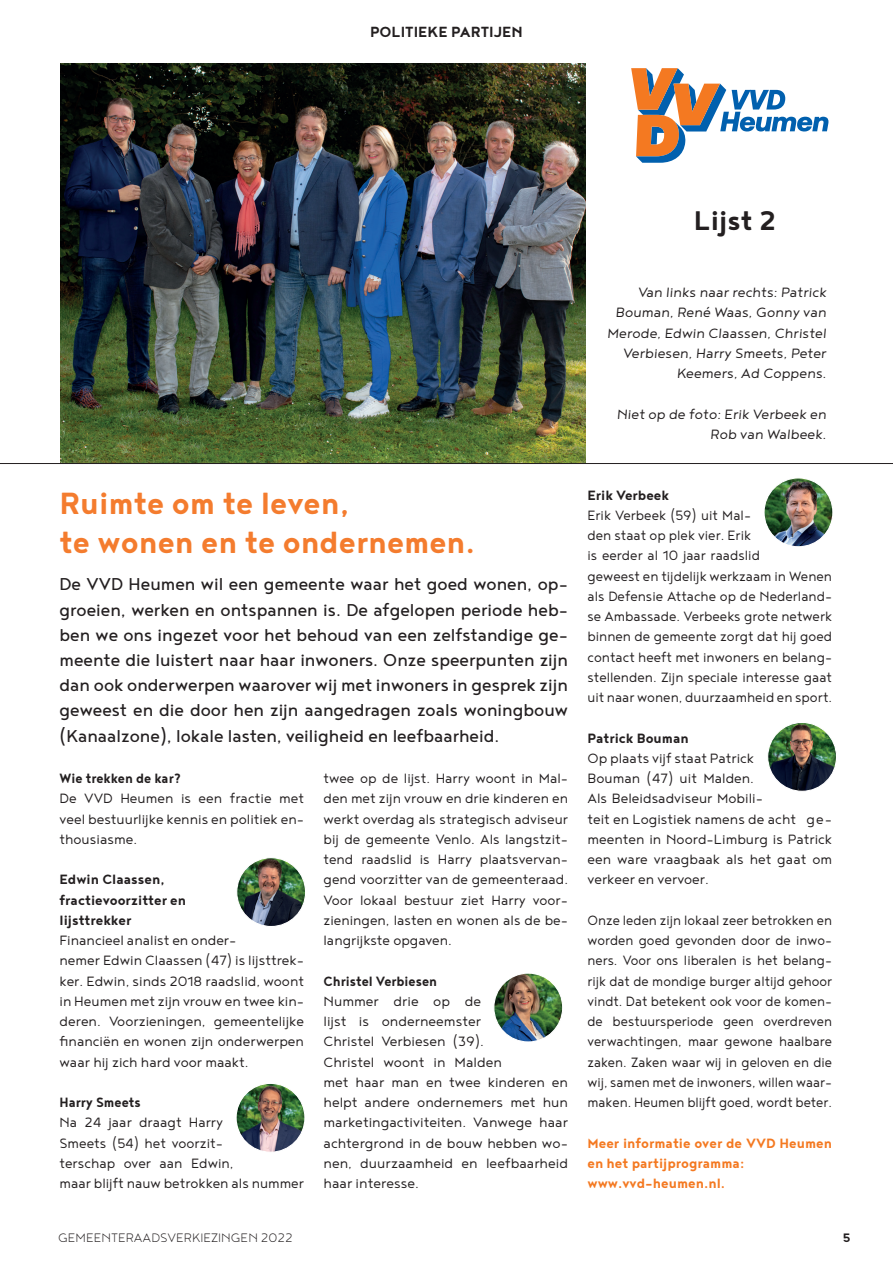
<style>
.page{position:relative;width:893px;height:1263px;background:#fff}
.page>*{position:absolute;margin:0;border:0;box-sizing:border-box;transform-origin:0 0}
.t1{font:700 37.5px/39px "Noyh";color:#f47c2e}
.t2{font:700 33px "Noyh";color:#231f20}
.t3{font:21px/25.2px "Noyh";color:#231f20;text-align:justify}
.t4{font:700 18px "Noyh";color:#231f20}
.t5{font:300 16.5px/20.2px "Noyh";color:#231f20}
.t6{font:300 16.5px/20.2px "Noyh";color:#231f20;text-align:justify;scale:.95 1}
.t7{font:700 16.5px/20.2px "Noyh";color:#231f20}
.t8{font:700 16.5px/20.2px "Noyh";color:#f47921}
.t9{font:700 16.5px "Noyh";color:#231f20;scale:.95 1}
.t10{font:200 15px "Noyh";color:#231f20}
.t11{font:700 15px "Noyh";color:#231f20}
</style>
<div class="page">
<img style="left:61px;top:64px;width:524px;height:399px">
<hr style="left:0;top:463px;width:893px;height:1px;background:#231f20">
<svg style="left:631px;top:68px;width:197px;height:95px"></svg>
<img style="left:494px;top:973px;width:69px;height:69px;border-radius:34px">
<div style="left:493px;top:972px;width:70px;height:70px;border:1px solid #fff;border-radius:50%"></div>
<img style="left:237px;top:858px;width:69px;height:68px;border-radius:34px">
<div style="left:236px;top:857px;width:70px;height:70px;border:1px solid #fff;border-radius:50%"></div>
<img style="left:764px;top:478px;width:69px;height:69px;border-radius:34px">
<div style="left:763px;top:477px;width:70px;height:70px;border:1px solid #fff;border-radius:50%"></div>
<img style="left:236px;top:1083px;width:69px;height:69px;border-radius:34px">
<div style="left:235px;top:1083px;width:70px;height:70px;border:1px solid #fff;border-radius:50%"></div>
<img style="left:768px;top:722px;width:68px;height:69px;border-radius:34px">
<div style="left:767px;top:722px;width:70px;height:70px;border:1px solid #fff;border-radius:50%"></div>
<p class="t4" style="left:370px;top:21px;width:154px">POLITIEKE PARTIJEN</p>
<h2 class="t2" style="left:694px;top:202px;width:84px">Lijst 2</h2>
<p class="t5" style="left:607px;top:282px;width:222px;text-align:right">Van links naar rechts: Patrick<br>Bouman, René Waas, Gonny van<br>Merode, Edwin Claassen, Christel<br>Verbiesen, Harry Smeets, Peter<br>Keemers, Ad Coppens.</p>
<p class="t5" style="left:617px;top:403px;width:213px;text-align:right">Niet op de foto: Erik Verbeek en<br>Rob van Walbeek.</p>
<h1 class="t1" style="left:60px;top:482px;width:417px">Ruimte om te leven,<br>te wonen en te ondernemen.</h1>
<p class="t3" style="left:60px;top:571px;width:510px">De VVD Heumen wil een gemeente waar het goed wonen, op&shy;groeien, werken en ontspannen is. De afgelopen periode heb&shy;ben we ons ingezet voor het behoud van een zelfstandige ge&shy;meente die luistert naar haar inwoners. Onze speerpunten zijn dan ook onderwerpen waarover wij met inwoners in gesprek zijn geweest en die door hen zijn aangedragen zoals woningbouw (Kanaalzone), lokale lasten, veiligheid en leefbaarheid.</p>
<p class="t9" style="left:60px;top:769px;width:130px">Wie trekken de kar?</p>
<p class="t5" style="left:60px;top:788px;width:246px;text-align:justify">De VVD Heumen is een fractie met veel bestuurlijke kennis en politiek en&shy;thousiasme.</p>
<p class="t7" style="left:60px;top:869px;width:128px">Edwin Claassen, fractievoorzitter en lijsttrekker</p>
<p class="t5" style="left:60px;top:930px;width:246px">Financieel analist en onder-<br>nemer Edwin Claassen (47) is lijsttrek&shy;ker. Edwin, sinds 2018 raadslid, woont in Heumen met zijn vrouw en twee kin&shy;deren. Voorzieningen, gemeentelijke financiën en wonen zijn onderwerpen waar hij zich hard voor maakt.</p>
<p class="t9" style="left:60px;top:1093px;width:87px">Harry Smeets</p>
<p class="t5" style="left:60px;top:1112px;width:246px">Na 24 jaar draagt Harry<br>Smeets (54) het voorzit-<br>terschap over aan Edwin,<br>maar blijft nauw betrokken als nummer</p>
<p class="t5" style="left:323px;top:768px;width:246px;text-align:justify">twee op de lijst. Harry woont in Mal&shy;den met zijn vrouw en drie kinderen en werkt overdag als strategisch adviseur bij de gemeente Venlo. Als langstzit&shy;tend raadslid is Harry plaatsvervan&shy;gend voorzitter van de gemeenteraad.<br>Voor lokaal bestuur ziet Harry voor&shy;zieningen, lasten en wonen als de be&shy;langrijkste opgaven.</p>
<p class="t9" style="left:323px;top:971px;width:121px">Christel Verbiesen</p>
<p class="t5" style="left:323px;top:990px;width:246px">Nummer drie op de<br>lijst is onderneemster<br>Christel Verbiesen (39).<br>Christel woont in Malden<br>met haar man en twee kinderen en helpt andere ondernemers met hun marketingactiviteiten. Vanwege haar achtergrond in de bouw hebben wo&shy;nen, duurzaamheid en leefbaarheid haar interesse.</p>
<p class="t7" style="left:587px;top:484px;width:83px">Erik Verbeek</p>
<p class="t5" style="left:587px;top:504px;width:246px">Erik Verbeek (59) uit Mal-<br>den staat op plek vier. Erik<br>is eerder al 10 jaar raadslid<br>geweest en tijdelijk werkzaam in Wenen als Defensie Attache op de Nederland&shy;se Ambassade. Verbeeks grote netwerk binnen de gemeente zorgt dat hij goed contact heeft met inwoners en belang&shy;stellenden. Zijn speciale interesse gaat uit naar wonen, duurzaamheid en sport.</p>
<p class="t7" style="left:587px;top:727px;width:103px">Patrick Bouman</p>
<p class="t5" style="left:587px;top:747px;width:246px">Op plaats vijf staat Patrick<br>Bouman (47) uit Malden.<br>Als Beleidsadviseur Mobili-<br>teit en Logistiek namens de acht ge&shy;meenten in Noord-Limburg is Patrick een ware vraagbaak als het gaat om verkeer en vervoer.</p>
<p class="t6" style="left:587px;top:909px;width:259px">Onze leden zijn lokaal zeer betrokken en worden goed gevonden door de inwo&shy;ners. Voor ons liberalen is het belang&shy;rijk dat de mondige burger altijd gehoor vindt. Dat betekent ook voor de komen&shy;de bestuursperiode geen overdreven verwachtingen, maar gewone haalbare zaken. Zaken waar wij in geloven en die wij, samen met de inwoners, willen waar&shy;maken. Heumen blijft goed, wordt beter.</p>
<p class="t8" style="left:587px;top:1132px;width:246px">Meer informatie over de VVD Heumen en het partijprogramma: www.vvd-heumen.nl.</p>
<p class="t10" style="left:58px;top:1230px;width:236px">GEMEENTERAADSVERKIEZINGEN 2022</p>
<p class="t11" style="left:843px;top:1229px;width:9px">5</p>
</div>
